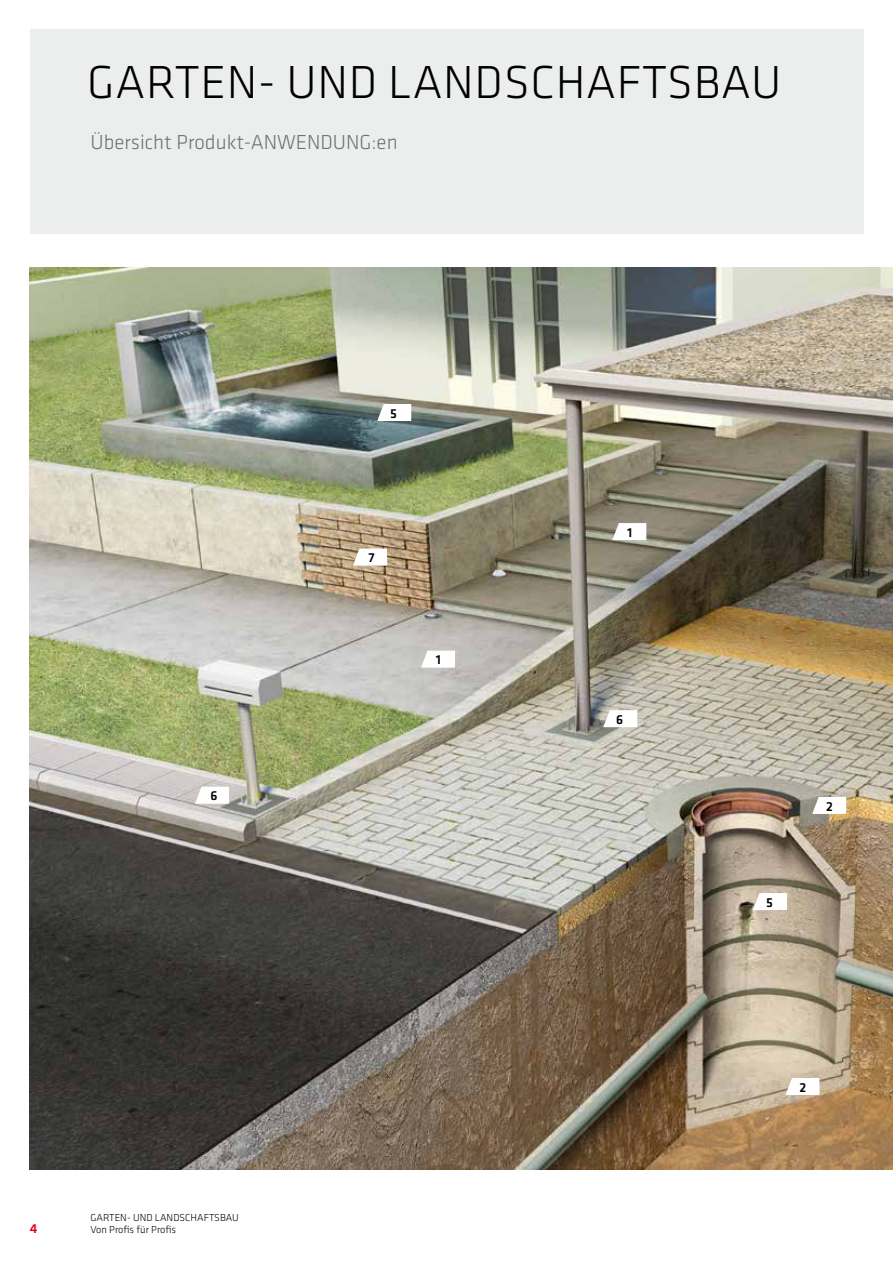
<style>
.page{position:relative;width:893px;height:1263px;background:#fff}
.page>*{position:absolute;margin:0;border:0;box-sizing:border-box;transform-origin:0 0}
.t1{font:300 48px "Klavika";letter-spacing:.015em;color:#000}
.t2{font:300 21px "Klavika";color:#707172}
.t3{font:500 13.5px "Klavika";color:#000}
.t4{font:500 13.5px "Klavika";color:#e2001a}
.t5{font:300 10.5px/12.6px "Klavika";color:#000}
</style>
<div class="page">
<div style="left:30px;top:30px;width:833px;height:204px;background:#eceded"></div>
<img style="left:30px;top:268px;width:863px;height:901px">
<svg style="left:785px;top:1078px;width:34px;height:17px"></svg>
<svg style="left:812px;top:797px;width:34px;height:17px"></svg>
<svg style="left:603px;top:710px;width:34px;height:17px"></svg>
<svg style="left:753px;top:893px;width:34px;height:17px"></svg>
<svg style="left:377px;top:404px;width:34px;height:17px"></svg>
<svg style="left:195px;top:787px;width:34px;height:17px"></svg>
<svg style="left:353px;top:549px;width:34px;height:17px"></svg>
<svg style="left:421px;top:651px;width:34px;height:17px"></svg>
<svg style="left:612px;top:523px;width:34px;height:17px"></svg>
<h1 class="t1" style="left:87px;top:53px;width:696px">GARTEN- UND LANDSCHAFTSBAU</h1>
<h2 class="t2" style="left:91px;top:129px;width:309px">Übersicht Produkt-ANWENDUNG:en</h2>
<p class="t3" style="left:211px;top:787px;width:9px">6</p>
<p class="t3" style="left:390px;top:404px;width:8px">5</p>
<p class="t3" style="left:369px;top:548px;width:8px">7</p>
<p class="t3" style="left:436px;top:651px;width:7px">1</p>
<p class="t4" style="left:30px;top:1219px;width:9px">4</p>
<p class="t5" style="left:91px;top:1211px;width:150px">GARTEN- UND LANDSCHAFTSBAU<br>Von Profis für Profis</p>
<p class="t3" style="left:627px;top:523px;width:7px">1</p>
<p class="t3" style="left:616px;top:710px;width:9px">6</p>
<p class="t3" style="left:766px;top:893px;width:8px">5</p>
<p class="t3" style="left:826px;top:797px;width:8px">2</p>
<p class="t3" style="left:799px;top:1078px;width:8px">2</p>
</div>
